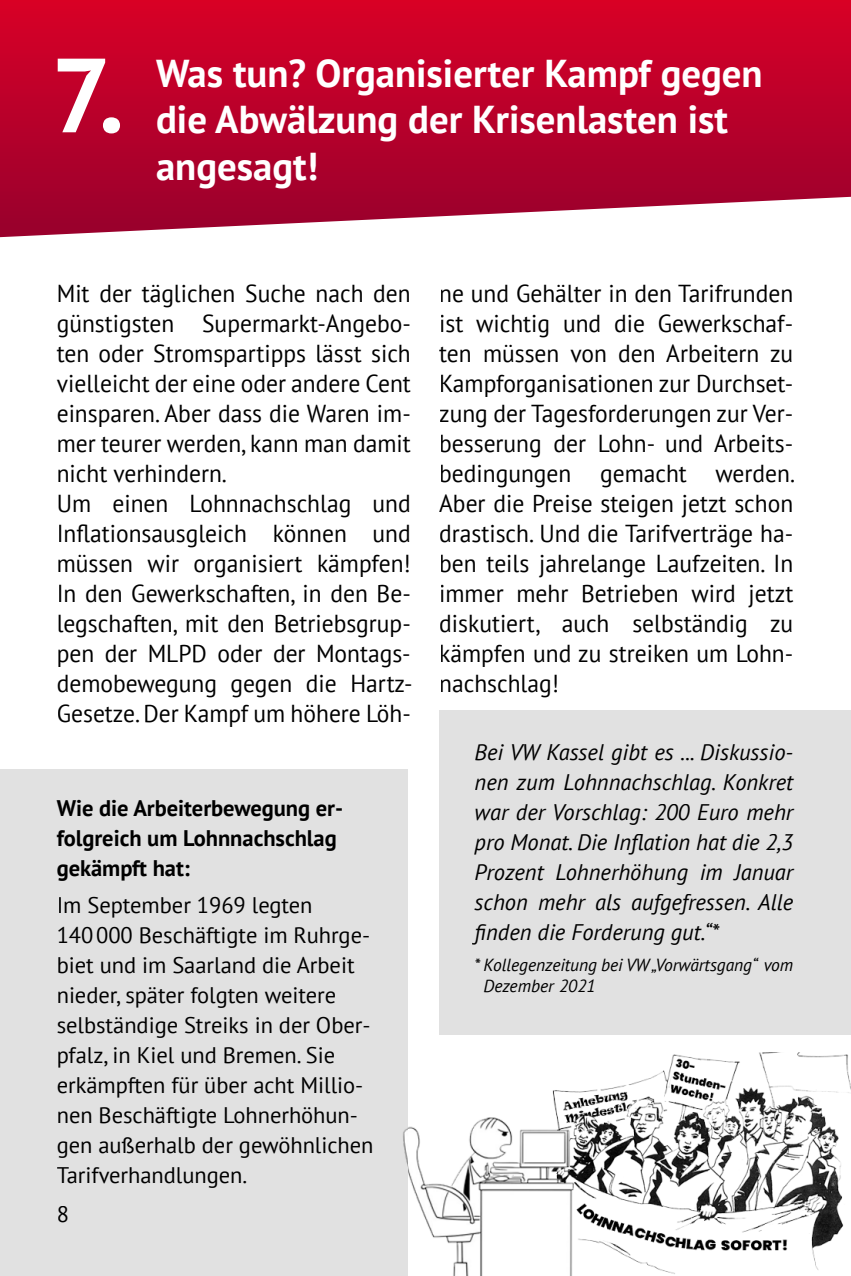
<style>
.page{position:relative;width:851px;height:1276px;background:#fff}
.page>*{position:absolute;margin:0;border:0;box-sizing:border-box;transform-origin:0 0}
.t1{font:700 105.25px "PT Sans";color:#fff}
.t2{font:700 38.75px/46.5px "PT Sans";color:#fff}
.t3{font:24.5px/30px "PT Sans";color:#000;scale:.96 1}
.t4{font:22.5px/30px "PT Sans";color:#000}
.t5{font:italic 22.5px/30px "PT Sans";color:#000;text-align:justify}
.t6{font:700 22.5px/30px "PT Sans";color:#000}
.t7{font:italic 17.5px/21px "PT Sans";letter-spacing:-.005em;color:#000}
</style>
<div class="page">
<svg style="left:0;top:0;width:850px;height:237px;background:#c0143a"></svg>
<div style="left:439px;top:710px;width:411px;height:325px;background:#e1e1e1"></div>
<div style="left:0;top:769px;width:407px;height:507px;background:#e1e1e1"></div>
<img style="left:403px;top:1052px;width:447px;height:224px">
<h1 class="t1" style="left:51px;top:26px;width:74px">7.</h1>
<h2 class="t2" style="left:156px;top:49px;width:608px">Was tun? Organisierter Kampf gegen die Abwälzung der Krisenlasten ist angesagt!</h2>
<p class="t3" style="left:57px;top:278px;width:372px">Mit der täglichen Suche nach den günstigsten Supermarkt-Angebo&shy;ten oder Stromspartipps lässt sich vielleicht der eine oder andere Cent einsparen. Aber dass die Waren im&shy;mer teurer werden, kann man damit nicht verhindern.<br>Um einen Lohnnachschlag und<br>Inflationsausgleich können und müssen wir organisiert kämpfen!<br>In den Gewerkschaften, in den Be&shy;legschaften, mit den Betriebsgrup&shy;pen der MLPD oder der Montags&shy;demobewegung gegen die Hartz-<br>Gesetze. Der Kampf um höhere Löh-</p>
<p class="t3" style="left:439px;top:278px;width:372px;text-align:justify">ne und Gehälter in den Tarif runden ist wichtig und die Gewerkschaf&shy;ten müssen von den Arbeitern zu Kampforganisationen zur Durchset&shy;zung der Tagesforderungen zur Ver&shy;besserung der Lohn- und Arbeits&shy;bedingungen gemacht werden.<br>Aber die Preise steigen jetzt schon drastisch. Und die Tarifverträge ha&shy;ben teils jahrelange Laufzeiten. In immer mehr Betrie ben wird jetzt diskutiert, auch selbständig zu kämpfen und zu streiken um Lohn&shy;nachschlag!</p>
<p class="t6" style="left:57px;top:792px;width:288px">Wie die Arbeiterbewegung er&shy;folgreich um Lohnnachschlag gekämpft hat:</p>
<p class="t4" style="left:57px;top:889px;width:318px">Im September 1969 legten<br>140 000 Beschäftigte im Ruhrge&shy;biet und im Saarland die Arbeit nie der, später folgten weitere selbständige Streiks in der Ober&shy;pfalz, in Kiel und Bremen. Sie erkämpf ten für über acht Millio&shy;nen Beschäf tigte Lohnerhöhun&shy;gen außerhalb der gewöhnlichen<br>Tarifverhandlungen.</p>
<p class="t4" style="left:57px;top:1199px;width:14px">8</p>
<p class="t5" style="left:474px;top:737px;width:320px">Bei VW Kassel gibt es ... Diskussio&shy;nen zum Lohnnachschlag. Konkret war der Vorschlag: 200 Euro mehr pro Monat. Die Inflation hat die 2,3<br>Prozent Lohnerhöhung im Januar schon mehr als aufgefressen. Alle finden die Forderung gut.“*</p>
<p class="t7" style="left:483px;top:953px;width:311px;text-indent:-9px">* Kollegenzeitung bei VW „Vorwärtsgang“ vom<br>Dezember 2021</p>
</div>
